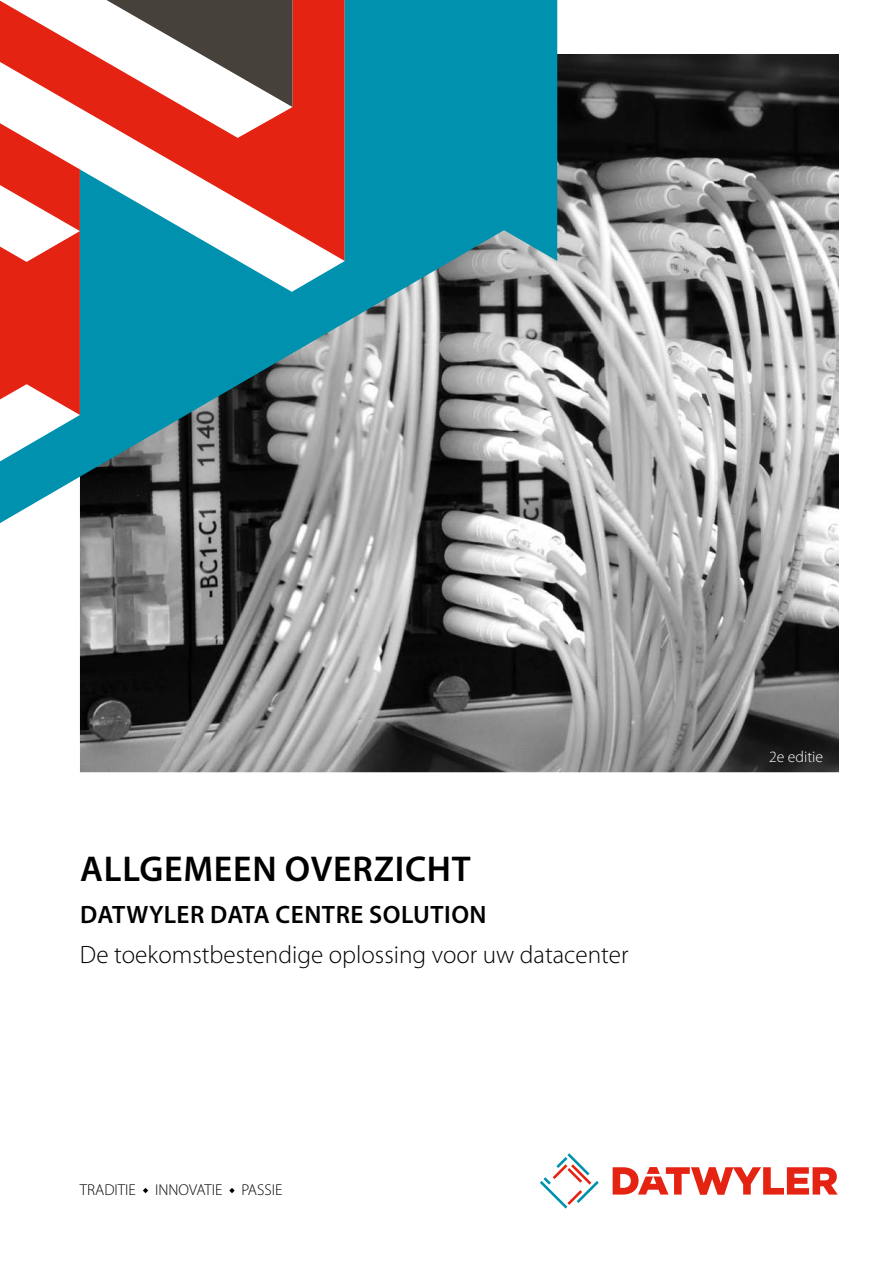
<style>
.page{position:relative;width:893px;height:1263px;background:#fff}
.page>*{position:absolute;margin:0;border:0;box-sizing:border-box;transform-origin:0 0}
.t1{font:600 36px "Myriad Pro";letter-spacing:.02em;color:#000}
.t2{font:300 25.2px "Myriad Pro";color:#000}
.t3{font:600 25.2px "Myriad Pro";letter-spacing:.015em;color:#000}
.t4{font:300 15.75px "Myriad Pro";color:#000}
.t5{font:300 15.75px "Myriad Pro";color:#fff}
</style>
<div class="page">
<img style="left:80px;top:54px;width:759px;height:718px">
<svg style="left:540px;top:1153px;width:59px;height:55px"></svg>
<svg style="left:613px;top:1167px;width:225px;height:28px"></svg>
<svg style="left:143px;top:1188px;width:5px;height:5px"></svg>
<svg style="left:229px;top:1188px;width:6px;height:5px"></svg>
<svg style="left:0;top:0;width:557px;height:523px"></svg>
<h1 class="t1" style="left:80px;top:846px;width:392px">ALLGEMEEN OVERZICHT</h1>
<p class="t3" style="left:80px;top:898px;width:98px">DATWYLER</p>
<p class="t3" style="left:210px;top:898px;width:33px">DATA</p>
<p class="t3" style="left:276px;top:898px;width:16px">CENTRE</p>
<p class="t3" style="left:369px;top:898px;width:76px">SOLUTION</p>
<p class="t2" style="left:80px;top:940px;width:550px">De toekomstbestendige oplossing voor uw datacenter</p>
<p class="t4" style="left:80px;top:1180px;width:204px">TRADITIE INNOVATIE PASSIE</p>
<p class="t5" style="left:769px;top:747px;width:56px">2e editie</p>
</div>
